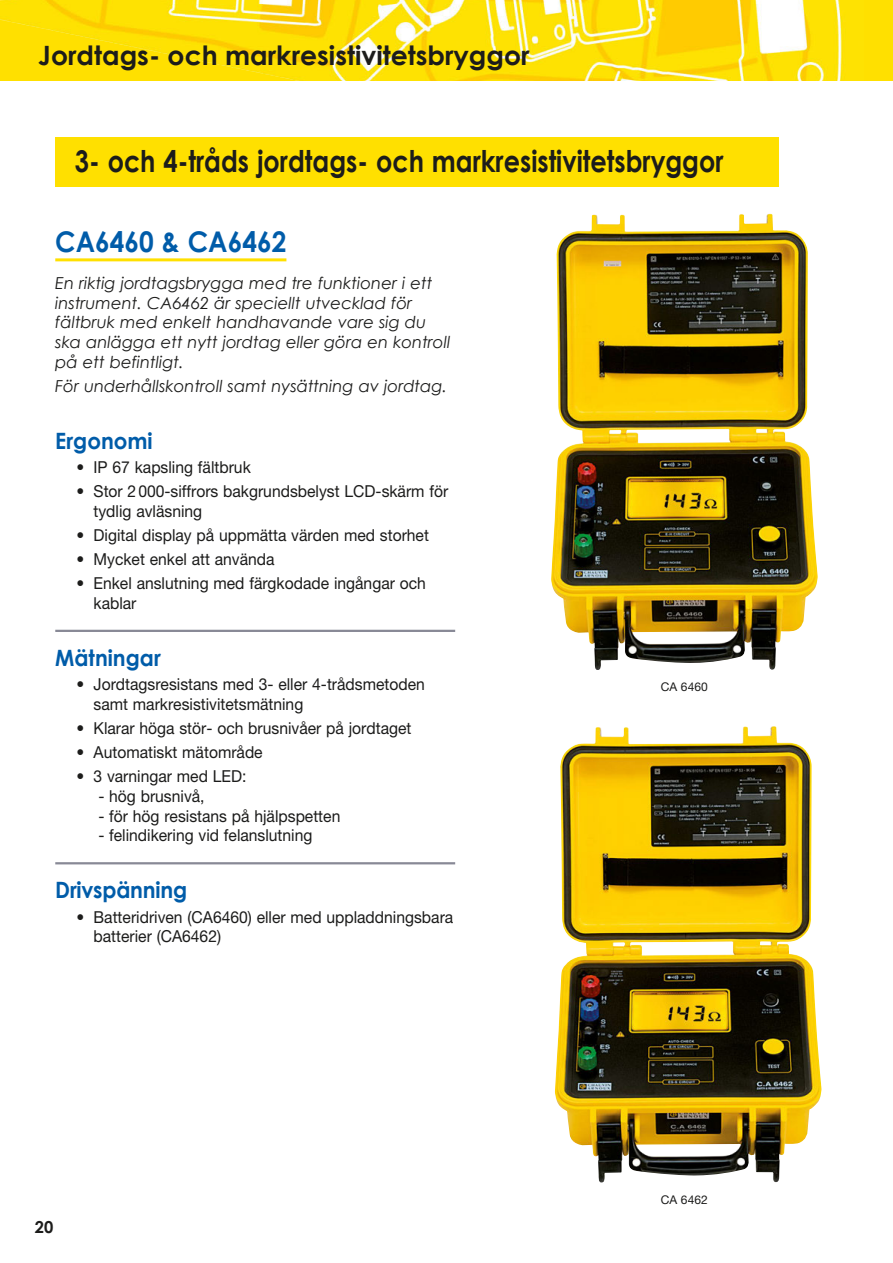
<style>
.page{position:relative;width:893px;height:1263px;background:#fff}
.page>*{position:absolute;margin:0;border:0;box-sizing:border-box;transform-origin:0 0}
._0-Heading1{font:700 30px "Century Gothic";color:#1c1c1b;scale:.85 1}
.titre_produit2{font:700 28.5px "Century Gothic";color:#005ca9;scale:.92 1}
.t1{font:700 26.55px "Century Gothic";color:#1c1c1b}
.accroche{font:700 22.5px "Century Gothic";color:#005ca9;scale:.95 1}
.t2{font:16.5px/19.8px "Helvetica Neue";color:#1c1c1b;scale:.95 1}
.intro_produit{font:italic 16.5px/19.8px "Century Gothic";color:#1c1c1b}
.t3{font:700 16.5px "Century Gothic";color:#1c1c1b}
.t4{font:12px "Helvetica Neue";color:#1c1c1b}
</style>
<div class="page">
<svg style="left:0;top:0;width:893px;height:81px;background:#fde120"></svg>
<div style="left:55px;top:137px;width:724px;height:50px;background:#ffe000"></div>
<hr style="left:55px;top:258px;width:231px;height:3px;background:#ffe000">
<hr style="left:55px;top:630px;width:400px;height:2px;background:#888996">
<hr style="left:55px;top:862px;width:400px;height:2px;background:#888996">
<img style="left:551px;top:214px;width:267px;height:456px">
<img style="left:555px;top:726px;width:266px;height:456px">
<p class="t1" style="left:38px;top:39px;width:493px">Jordtags- och markresistivitetsbryggor</p>
<p class="_0-Heading1" style="left:75px;top:142px;width:765px">3- och 4-tråds jordtags- och markresistivitetsbryggor</p>
<p class="titre_produit2" style="left:55px;top:224px;width:253px">CA6460 &amp; CA6462</p>
<p class="intro_produit" style="left:55px;top:273px;width:396px">En riktig jordtagsbrygga med tre funktioner i ett instrument. CA6462 är speciellt utvecklad för fältbruk med enkelt handhavande vare sig du ska anlägga ett nytt jordtag eller göra en kontroll på ett befintligt.</p>
<p class="intro_produit" style="left:55px;top:376px;width:393px">För underhållskontroll samt nysättning av jordtag.</p>
<p class="accroche" style="left:55px;top:427px;width:104px">Ergonomi</p>
<p class="t2" style="left:77px;top:457px;width:185px">• IP 67 kapsling fältbruk</p>
<p class="t2" style="left:94px;top:481px;width:375px;text-indent:-17px">• Stor 2000-siffrors bakgrundsbelyst LCD-skärm för tydlig avläsning</p>
<p class="t2" style="left:77px;top:525px;width:372px">• Digital display på uppmätta värden med storhet</p>
<p class="t2" style="left:77px;top:549px;width:210px">• Mycket enkel att använda</p>
<p class="t2" style="left:94px;top:573px;width:351px;text-indent:-17px">• Enkel anslutning med färgkodade ingångar och kablar</p>
<p class="accroche" style="left:55px;top:644px;width:113px">Mätningar</p>
<p class="t2" style="left:94px;top:674px;width:350px;text-indent:-17px">• Jordtagsresistans med 3- eller 4-trådsmetoden samt markresistivitetsmätning</p>
<p class="t2" style="left:77px;top:718px;width:354px">• Klarar höga stör- och brusnivåer på jordtaget</p>
<p class="t2" style="left:77px;top:742px;width:197px">• Automatiskt mätområde</p>
<p class="t2" style="left:77px;top:766px;width:180px">• 3 varningar med LED:</p>
<p class="t2" style="left:98px;top:786px;width:113px">- hög brusnivå,</p>
<p class="t2" style="left:98px;top:806px;width:256px">- för hög resistans på hjälpspetten</p>
<p class="t2" style="left:98px;top:825px;width:227px">- felindikering vid felanslutning</p>
<p class="accroche" style="left:55px;top:876px;width:140px">Drivspänning</p>
<p class="t2" style="left:94px;top:906px;width:380px;text-indent:-17px">• Batteridriven (CA6460) eller med uppladdningsbara batterier (CA6462)</p>
<p class="t3" style="left:35px;top:1216px;width:20px">20</p>
<p class="t4" style="left:661px;top:680px;width:48px">CA 6460</p>
<p class="t4" style="left:661px;top:1193px;width:48px">CA 6462</p>
</div>
